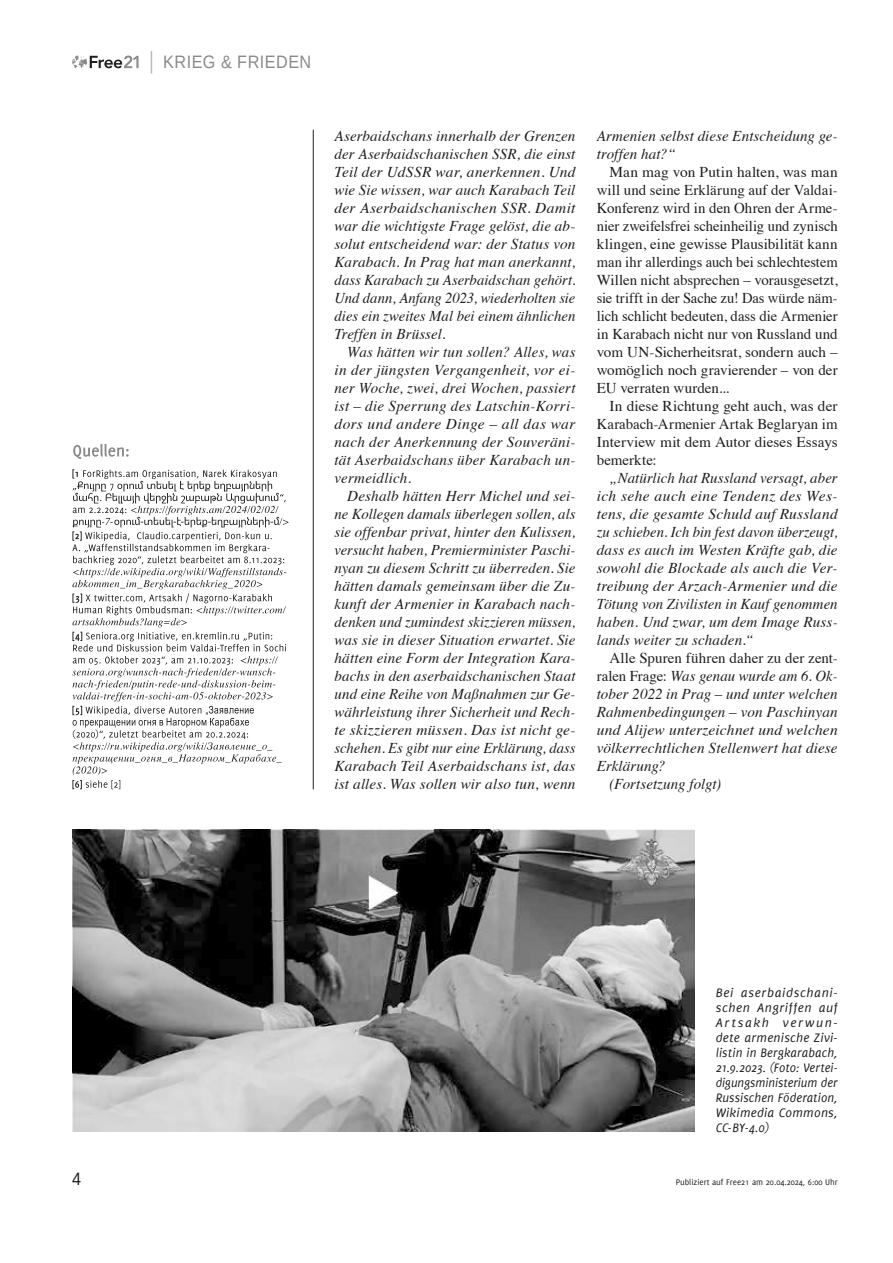
<style>
.page{position:relative;width:893px;height:1263px;background:#fff}
.page>*{position:absolute;margin:0;border:0;box-sizing:border-box;transform-origin:0 0}
.t1{font:18px "Liberation Sans";letter-spacing:.03em;color:#8a8a8a;scale:.9 1}
.t2{font:18px "Liberation Sans";color:#1f1f1f;scale:.9 1}
.t3{font:italic 15px/18px "Times";letter-spacing:.01em;color:#1f1f1f;text-align:justify}
.t4{font:15px/18px "Times";color:#1f1f1f;text-align:justify}
.t5{font:italic 13.5px/15px "Delicious";letter-spacing:.01em;color:#1f1f1f;text-align:justify}
.t6{font:9px "Delicious";color:#1f1f1f}
.s1{font-style:normal}
</style>
<div class="page">
<svg style="left:72px;top:55px;width:67px;height:13px"></svg>
<svg style="left:151px;top:51px;width:1px;height:23px"></svg>
<svg style="left:72px;top:469px;width:217px;height:320px"></svg>
<svg style="left:73px;top:444px;width:56px;height:15px"></svg>
<img style="left:72px;top:829px;width:622px;height:302px">
<hr style="left:313px;top:130px;width:1px;height:659px;background:#1f1f1f">
<p class="t1" style="left:163px;top:51px;width:166px">KRIEG &amp; FRIEDEN</p>
<p class="t3" style="left:334px;top:126px;width:242px">Aserbaidschans innerhalb der Grenzen der Aserbaidschanischen SSR, die einst Teil der UdSSR war, anerkennen. Und wie Sie wissen, war auch Karabach Teil der Aserbaidschanischen SSR. Damit war die wichtigste Frage gelöst, die ab&shy;solut entscheidend war: der Status von Karabach. In Prag hat man anerkannt, dass Karabach zu Aserbaidschan gehört.<br>Und dann, Anfang 2023, wiederholten sie dies ein zweites Mal bei einem ähnlichen Treffen in Brüssel.</p>
<p class="t3" style="left:334px;top:342px;width:242px;text-indent:13px">Was hätten wir tun sollen? Alles, was in der jüngsten Vergangenheit, vor ei&shy;ner Woche, zwei, drei Wochen, passiert ist – die Sperrung des Latschin-Korri&shy;dors und andere Dinge – all das war nach der Anerkennung der Souveräni&shy;tät Aserbaidschans über Karabach un&shy;vermeidlich.</p>
<p class="t3" style="left:334px;top:486px;width:242px;text-indent:13px">Deshalb hätten Herr Michel und sei&shy;ne Kollegen damals überlegen sollen, als sie offenbar privat, hinter den Kulissen, versucht haben, Premierminister Paschi&shy;nyan zu diesem Schritt zu überreden. Sie hätten damals gemeinsam über die Zu&shy;kunft der Armenier in Karabach nach&shy;denken und zumindest skizzieren müssen, was sie in dieser Situation erwartet. Sie hätten eine Form der Integration Kara&shy;bachs in den aserbaidschanischen Staat und eine Reihe von Maßnahmen zur Ge&shy;währleistung ihrer Sicherheit und Rech&shy;te skizzieren müssen. Das ist nicht ge&shy;schehen. Es gibt nur eine Erklärung, dass Karabach Teil Aserbaidschans ist, das ist alles. Was sollen wir also tun, wenn</p>
<p class="t3" style="left:597px;top:126px;width:242px">Armenien selbst diese Entscheidung ge&shy;troffen hat?“</p>
<p class="t4" style="left:597px;top:162px;width:242px;text-indent:13px">Man mag von Putin halten, was man will und seine Erklärung auf der Valdai-Konferenz wird in den Ohren der Arme&shy;nier zweifelsfrei scheinheilig und zynisch klingen, eine gewisse Plausibilität kann man ihr allerdings auch bei schlechtestem Willen nicht absprechen – vorausgesetzt, sie trifft in der Sache zu! Das würde näm&shy;lich schlicht bedeuten, dass die Armenier in Karabach nicht nur von Russland und vom UN-Sicherheitsrat, sondern auch – womöglich noch gravierender – von der EU verraten wurden...</p>
<p class="t4" style="left:597px;top:396px;width:242px;text-indent:13px">In diese Richtung geht auch, was der Karabach-Armenier Artak Beglaryan im Interview mit dem Autor dieses Essays bemerkte:</p>
<p class="t3" style="left:597px;top:468px;width:242px;text-indent:13px">„Natürlich hat Russland versagt, aber ich sehe auch eine Tendenz des Wes&shy;tens, die gesamte Schuld auf Russland zu schieben. Ich bin fest davon überzeugt, dass es auch im Westen Kräfte gab, die sowohl die Blockade als auch die Ver&shy;treibung der Arzach-Armenier und die Tötung von Zivilisten in Kauf genommen haben. Und zwar, um dem Image Russ&shy;lands weiter zu schaden.“</p>
<p class="t3" style="left:597px;top:648px;width:242px;text-indent:13px"><span class="s1">Alle Spuren führen daher zu der zent&shy;ralen Frage:</span> Was genau wurde am 6. Ok&shy;tober 2022 in Prag – und unter welchen Rahmenbedingungen – von Paschinyan und Alijew unterzeichnet und welchen völkerrechtlichen Stellenwert hat diese Erklärung?</p>
<p class="t3" style="left:609px;top:774px;width:113px">(Fortsetzung folgt)</p>
<p class="t5" style="left:716px;top:985px;width:123px">Bei aserbaidschani&shy;schen Angriffen auf Artsakh verwun&shy;dete armenische Zivi&shy;listin in Bergkarabach, 21.9.2023. (Foto: Vertei&shy;digungsministerium der Russischen Föderation, Wikimedia Commons, CC-BY-4.0)</p>
<p class="t2" style="left:72px;top:1168px;width:12px">4</p>
<p class="t6" style="left:676px;top:1177px;width:163px">Publiziert auf Free21 am 20.04.2024, 6:00 Uhr</p>
</div>
